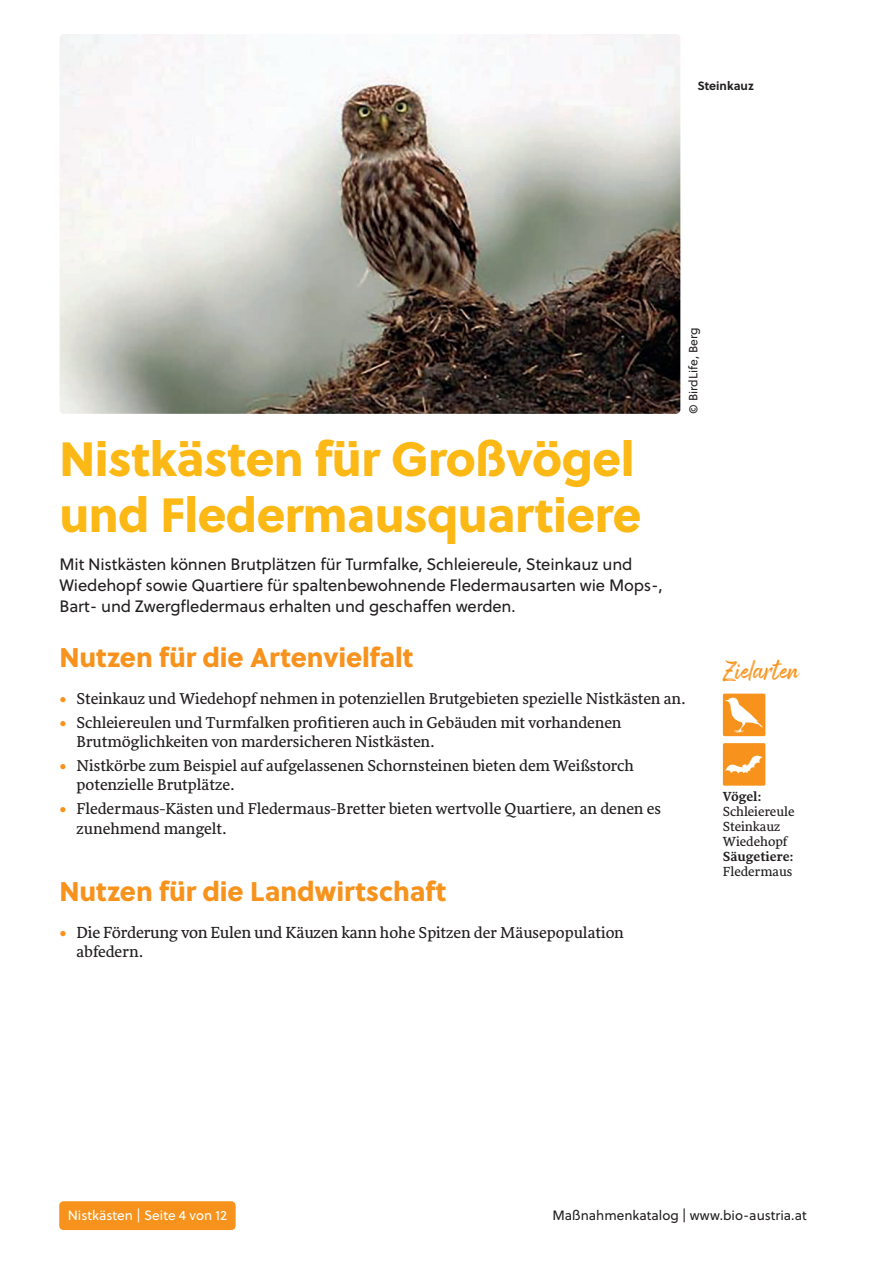
<style>
.page{position:relative;width:893px;height:1263px;background:#fff}
.page>*{position:absolute;margin:0;border:0;box-sizing:border-box;transform-origin:0 0}
.t1{font:48px/55.5px "Soleil Xb";letter-spacing:-.01em;color:#fcb814}
.t2{font:27px "Soleil Xb";letter-spacing:-.005em;color:#f7931d}
.t3{font:24px "Arsilon";color:#f7931d}
.t4{font:16.5px/21px "Soleil";letter-spacing:-.01em;color:#231f20}
.t5{font:16.5px "Sirba";letter-spacing:-.01em;color:#231f20}
.t6{font:16.2px/19.5px "Sirba";color:#231f20}
.t7{font:13.5px/15px "Sirba";color:#231f20}
.t8{font:13.5px "Soleil";color:#231f20}
.t9{font:13.5px "Soleil";color:#fff}
.t10{font:700 13.5px "Sirba";color:#231f20}
.t11{font:12px "Soleil";color:#231f20}
.t12{font:700 12px "Soleil";color:#231f20}
.s1{color:#f7931d}
.s2{font-size:16.2px}
</style>
<div class="page">
<div style="left:59px;top:1201px;width:177px;height:29px;background:#f7931d;border-radius:4px"></div>
<img style="left:60px;top:34px;width:620px;height:380px">
<img style="left:723px;top:694px;width:42px;height:42px">
<img style="left:723px;top:743px;width:42px;height:43px">
<p class="t12" style="left:697px;top:78px;width:58px">Steinkauz</p>
<p class="t11" style="left:686px;top:414px;width:88px;rotate:-90deg">© BirdLife, Berg</p>
<h1 class="t1" style="left:60px;top:432px;width:583px">Nistkästen für Großvögel und Fledermausquartiere</h1>
<p class="t4" style="left:60px;top:554px;width:605px">Mit Nistkästen können Brutplätzen für Turmfalke, Schleiereule, Steinkauz und<br>Wiedehopf sowie Quartiere für spaltenbewohnende Fledermausarten wie Mops-,<br>Bart- und Zwergfledermaus erhalten und geschaffen werden.</p>
<h2 class="t2" style="left:60px;top:640px;width:355px">Nutzen für die Artenvielfalt</h2>
<p class="t6" style="left:60px;top:689px;width:628px"><span class="s1">•</span> Steinkauz und Wiedehopf nehmen in potenziellen Brutgebieten spezielle Nistkästen an.</p>
<p class="t6" style="left:77px;top:713px;width:546px;text-indent:-17px"><span class="s1">•</span> Schleiereulen und Turmfalken profitieren auch in Gebäuden mit vorhandenen<br>Brutmöglichkeiten von mardersicheren Nistkästen.</p>
<p class="t6" style="left:77px;top:756px;width:559px;text-indent:-17px"><span class="s1">•</span> Nistkörbe zum Beispiel auf aufgelassenen Schornsteinen bieten dem Weißstorch potenzielle Brutplätze.</p>
<p class="t6" style="left:77px;top:799px;width:586px;text-indent:-17px"><span class="s1">•</span> Fledermaus-Kästen und Fledermaus-Bretter bieten wertvolle Quartiere, an denen es zunehmend mangelt.</p>
<h2 class="t2" style="left:60px;top:874px;width:388px">Nutzen für die Landwirtschaft</h2>
<p class="t5" style="left:60px;top:920px;width:566px"><span class="s1">•</span> Die Förderung von Eulen und Käuzen kann <span class="s2">hohe Spitzen der Mäusepopulation</span></p>
<p class="t6" style="left:77px;top:943px;width:69px">abfedern.</p>
<h3 class="t3" style="left:723px;top:656px;width:78px">Zielarten</h3>
<p class="t10" style="left:723px;top:786px;width:40px">Vögel:</p>
<p class="t7" style="left:723px;top:804px;width:73px">Schleiereule<br>Steinkauz<br>Wiedehopf</p>
<p class="t10" style="left:723px;top:846px;width:72px">Säugetiere:</p>
<p class="t7" style="left:723px;top:864px;width:71px">Fledermaus</p>
<p class="t9" style="left:68px;top:1207px;width:161px">Nistkästen | Seite 4 von 12</p>
<p class="t8" style="left:552px;top:1206px;width:256px">Maßnahmenkatalog | www.bio-austria.at</p>
</div>
